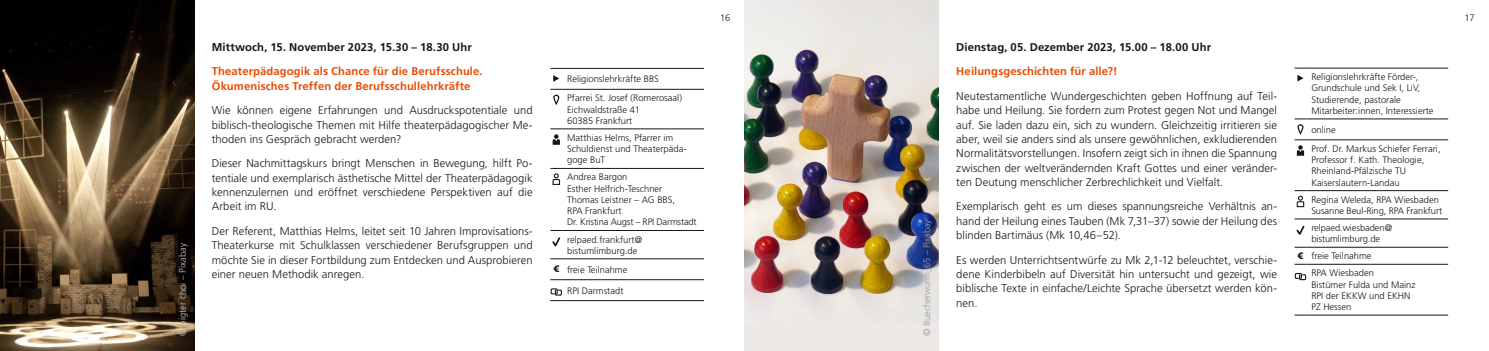
<style>
.page{position:relative;width:1489px;height:351px;background:#fff}
.page>*{position:absolute;margin:0;border:0;box-sizing:border-box;transform-origin:0 0}
.t1{font:300 11.25px/14.4px "Frutiger LT Pro";letter-spacing:.005em;color:#181716;text-align:justify}
.t2{font:700 11.25px/14.4px "Frutiger LT Pro";letter-spacing:.01em;color:#e94c05}
.t3{font:700 11.25px "Frutiger LT Pro";letter-spacing:.01em;color:#181716}
.t4{font:300 9.38px/11.2px "Frutiger LT Pro";color:#181716}
.t5{font:300 9.38px "Frutiger LT Pro";letter-spacing:-.02em;color:#9c9c9d}
.t6{font:300 9.38px "Frutiger LT Pro";color:#c5c6c6}
.s1{font-weight:900}
</style>
<div class="page">
<svg style="left:1294px;top:68px;width:12px;height:1px"></svg>
<hr style="left:1306px;top:68px;width:141px;height:1px;background:#181716">
<svg style="left:1294px;top:119px;width:12px;height:1px"></svg>
<hr style="left:1306px;top:119px;width:141px;height:1px;background:#181716">
<hr style="left:1306px;top:140px;width:141px;height:1px;background:#181716">
<hr style="left:1306px;top:190px;width:141px;height:1px;background:#181716">
<hr style="left:1306px;top:219px;width:141px;height:1px;background:#181716">
<svg style="left:1294px;top:247px;width:12px;height:1px"></svg>
<hr style="left:1306px;top:247px;width:141px;height:1px;background:#181716">
<svg style="left:1294px;top:264px;width:12px;height:1px"></svg>
<hr style="left:1306px;top:264px;width:141px;height:1px;background:#181716">
<svg style="left:1294px;top:315px;width:12px;height:1px"></svg>
<hr style="left:1306px;top:315px;width:141px;height:1px;background:#181716">
<svg style="left:1297px;top:75px;width:6px;height:6px"></svg>
<div style="left:1297px;top:124px;width:6px;height:10px;border:1px solid #181716;border-radius:2px"></div>
<svg style="left:1294px;top:140px;width:12px;height:16px"></svg>
<svg style="left:1294px;top:190px;width:12px;height:18px"></svg>
<svg style="left:1294px;top:219px;width:12px;height:16px"></svg>
<svg style="left:1299px;top:273px;width:7px;height:8px"></svg>
<div style="left:1294px;top:273px;width:7px;height:6px;border:1px solid #181716"></div>
<div style="left:744px;top:0;width:194px;height:351px;background:#ece8e5"></div>
<img style="left:744px;top:0;width:194px;height:307px">
<svg style="left:550px;top:68px;width:12px;height:1px"></svg>
<hr style="left:562px;top:68px;width:142px;height:1px;background:#181716">
<svg style="left:550px;top:89px;width:12px;height:1px"></svg>
<hr style="left:562px;top:89px;width:142px;height:1px;background:#181716">
<hr style="left:562px;top:129px;width:142px;height:1px;background:#181716">
<hr style="left:562px;top:168px;width:142px;height:1px;background:#181716">
<hr style="left:562px;top:230px;width:142px;height:1px;background:#181716">
<svg style="left:550px;top:258px;width:12px;height:1px"></svg>
<hr style="left:562px;top:258px;width:142px;height:1px;background:#181716">
<svg style="left:550px;top:279px;width:12px;height:1px"></svg>
<hr style="left:562px;top:279px;width:142px;height:1px;background:#181716">
<hr style="left:562px;top:300px;width:142px;height:1px;background:#181716">
<svg style="left:553px;top:75px;width:6px;height:7px"></svg>
<div style="left:553px;top:95px;width:6px;height:9px;border:1px solid #181716;border-radius:2px"></div>
<svg style="left:550px;top:129px;width:12px;height:16px"></svg>
<svg style="left:550px;top:168px;width:12px;height:17px"></svg>
<svg style="left:550px;top:230px;width:12px;height:17px"></svg>
<svg style="left:550px;top:289px;width:12px;height:12px"></svg>
<div style="left:550px;top:288px;width:7px;height:6px;border:1px solid #181716"></div>
<img style="left:0;top:0;width:194px;height:351px">
<p class="t6" style="left:177px;top:335px;width:94px;rotate:-90deg">© bigter choi – Pixabay</p>
<p class="t3" style="left:212px;top:40px;width:261px">Mittwoch, 15. November 2023, 15.30 – 18.30 Uhr</p>
<p class="t2" style="left:212px;top:64px;width:272px">Theaterpädagogik als Chance für die Berufsschule.<br>Ökumenisches Treffen der Berufsschullehrkräfte</p>
<p class="t1" style="left:212px;top:103px;width:322px">Wie können eigene Erfahrungen und Ausdruckspotentiale und biblisch-theologische Themen mit Hilfe theaterpädagogischer Me&shy;thoden ins Gespräch gebracht werden?</p>
<p class="t1" style="left:212px;top:156px;width:322px">Dieser Nachmittagskurs bringt Menschen in Bewegung, hilft Po&shy;tentiale und exemplarisch ästhetische Mittel der Theaterpädagogik kennenzulernen und eröffnet verschiedene Perspektiven auf die Arbeit im RU.</p>
<p class="t1" style="left:212px;top:224px;width:322px">Der Referent, Matthias Helms, leitet seit 10 Jahren Improvisations-Theaterkurse mit Schulklassen verschiedener Berufsgruppen und möchte Sie in dieser Fortbildung zum Entdecken und Ausprobieren einer neuen Methodik anregen.</p>
<p class="t4" style="left:567px;top:70px;width:116px;line-height:19px">Religionslehrkräfte BBS<br>Pfarrei St. Josef (Romerosaal)</p>
<p class="t4" style="left:567px;top:104px;width:74px">Eichwaldstraße 41<br>60385 Frankfurt</p>
<p class="t4" style="left:567px;top:132px;width:121px">Matthias Helms, Pfarrer im<br>Schuldienst und Theaterpäda&shy;goge BuT</p>
<p class="t4" style="left:567px;top:172px;width:131px">Andrea Bargon<br>Esther Helfrich-Teschner<br>Thomas Leistner – AG BBS,<br>RPA Frankfurt<br>Dr. Kristina Augst – RPI Darmstadt</p>
<p class="t4" style="left:567px;top:234px;width:77px">relpaed.frankfurt@ bistumlimburg.de</p>
<p class="t4" style="left:553px;top:264px;width:76px"><span class="s1">€</span> freie Teilnahme</p>
<p class="t4" style="left:567px;top:285px;width:58px">RPI Darmstadt</p>
<p class="t4" style="left:720px;top:12px;width:12px">16</p>
<p class="t4" style="left:1464px;top:12px;width:12px">17</p>
<p class="t3" style="left:956px;top:40px;width:256px">Dienstag, 05. Dezember 2023, 15.00 – 18.00 Uhr</p>
<p class="t2" style="left:956px;top:64px;width:163px">Heilungsgeschichten für alle?!</p>
<p class="t1" style="left:956px;top:89px;width:322px">Neutestamentliche Wundergeschichten geben Hoffnung auf Teil&shy;habe und Heilung. Sie fordern zum Protest gegen Not und Mangel auf. Sie laden dazu ein, sich zu wundern. Gleichzeitig irritieren sie aber, weil sie anders sind als unsere gewöhnlichen, exkludierenden Normalitätsvorstellungen. Insofern zeigt sich in ihnen die Spannung zwischen der weltverändernden Kraft Gottes und einer veränder&shy;ten Deutung menschlicher Zerbrechlichkeit und Vielfalt.</p>
<p class="t1" style="left:956px;top:199px;width:322px">Exemplarisch geht es um dieses spannungsreiche Verhältnis an&shy;hand der Heilung eines Tauben (Mk 7,31–37) sowie der Heilung des blinden Bartimäus (Mk 10,46–52).</p>
<p class="t1" style="left:956px;top:252px;width:322px">Es werden Unterrichtsentwürfe zu Mk 2,1-12 beleuchtet, verschie&shy;dene Kinderbibeln auf Diversität hin untersucht und gezeigt, wie biblische Texte in einfache/Leichte Sprache übersetzt werden kön&shy;nen.</p>
<p class="t4" style="left:1311px;top:71px;width:124px">Religionslehrkräfte Förder-,<br>Grundschule und Sek I, LiV,<br>Studierende, pastorale<br>Mitarbeiter:innen, Interessierte</p>
<p class="t4" style="left:1311px;top:120px;width:131px;line-height:19px">online<br>Prof. Dr. Markus Schiefer Ferrari,</p>
<p class="t4" style="left:1311px;top:154px;width:114px">Professor f. Kath. Theologie,<br>Rheinland-Pfälzische TU<br>Kaiserslautern-Landau</p>
<p class="t4" style="left:1311px;top:194px;width:132px">Regina Weleda, RPA Wiesbaden<br>Susanne Beul-Ring, RPA Frankfurt</p>
<p class="t4" style="left:1311px;top:222px;width:82px">relpaed.wiesbaden@ bistumlimburg.de</p>
<p class="t4" style="left:1297px;top:247px;width:78px;line-height:17px;text-align:right"><span class="s1">€</span> freie Teilnahme<br>RPA Wiesbaden</p>
<p class="t4" style="left:1311px;top:279px;width:106px">Bistümer Fulda und Mainz<br>RPI der EKKW und EKHN<br>PZ Hessen</p>
<p class="t5" style="left:921px;top:335px;width:117px;rotate:-90deg">© Buecherwurm_65 – Pixabay</p>
</div>
